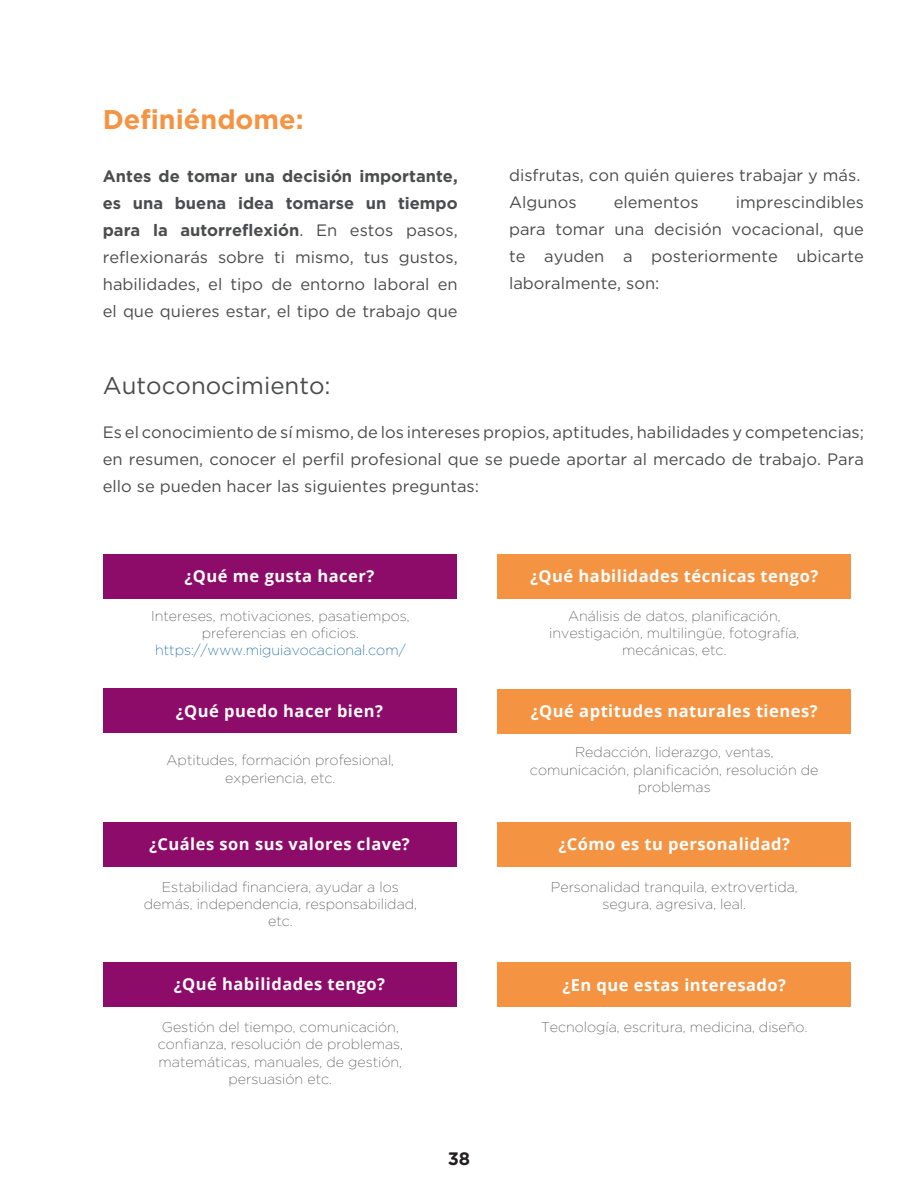
<style>
.page{position:relative;width:918px;height:1188px;background:#fff}
.page>*{position:absolute;margin:0;border:0;box-sizing:border-box;transform-origin:0 0}
.t1{font:700 27px "Gotham";color:#f49443}
.t2{font:24px "Gotham";color:#4b4c4d}
.t3{font:700 18px "Gotham";color:#231f20}
.t4{font:16.5px/27px "Gotham";color:#4b4c4d;text-align:justify}
.t5{font:700 16.5px "Open Sans";letter-spacing:.03em;color:#fff}
.t6{font:200 14.25px/17.1px "Gotham";color:#4b4c4d;text-align:center}
.t7{font:200 14.25px "Gotham";color:#025a99}
.s1{font-weight:700}
</style>
<div class="page">
<div style="left:104px;top:554px;width:353px;height:45px;background:#8e0c69"></div>
<div style="left:104px;top:689px;width:353px;height:44px;background:#8e0c69"></div>
<div style="left:104px;top:822px;width:353px;height:44px;background:#8e0c69"></div>
<div style="left:498px;top:555px;width:353px;height:44px;background:#f49443"></div>
<div style="left:498px;top:689px;width:353px;height:45px;background:#f49443"></div>
<div style="left:498px;top:822px;width:353px;height:45px;background:#f49443"></div>
<div style="left:104px;top:962px;width:353px;height:45px;background:#8e0c69"></div>
<div style="left:498px;top:963px;width:353px;height:44px;background:#f49443"></div>
<p class="t1" style="left:103px;top:101px;width:202px">Definiéndome:</p>
<p class="t4" style="left:103px;top:162px;width:356px"><span class="s1">Antes de tomar una decisión importante, es una buena idea tomarse un tiempo para la autorreflexión</span>. En estos pasos, reflexionarás sobre ti mismo, tus gustos, habilidades, el tipo de entorno laboral en el que quieres estar, el tipo de trabajo que</p>
<p class="t4" style="left:509px;top:161px;width:353px">disfrutas, con quién quieres trabajar y más.</p>
<p class="t4" style="left:509px;top:188px;width:69px">Algunos</p>
<p class="t4" style="left:614px;top:188px;width:87px">elementos</p>
<p class="t4" style="left:509px;top:188px;width:356px;text-indent:227px">imprescindibles para tomar una decisión vocacional, que te ayuden a posteriormente ubicarte laboralmente, son:</p>
<p class="t2" style="left:103px;top:370px;width:229px">Autoconocimiento:</p>
<p class="t4" style="left:103px;top:418px;width:763px">Es el conocimiento de sí mismo, de los intereses propios, aptitudes, habilidades y competencias; en resumen, conocer el perfil profesional que se puede aportar al mercado de trabajo. Para ello se pueden hacer las siguientes preguntas:</p>
<p class="t5" style="left:185px;top:564px;width:191px">¿Qué me gusta hacer?</p>
<p class="t5" style="left:530px;top:564px;width:290px">¿Qué habilidades técnicas tengo?</p>
<p class="t6" style="left:151px;top:607px;width:260px">Intereses, motivaciones, pasatiempos, preferencias en oficios.</p>
<p class="t7" style="left:155px;top:642px;width:252px">https://www.miguiavocacional.com/</p>
<p class="t6" style="left:549px;top:607px;width:251px">Análisis de datos, planificación, investigación, multilingüe, fotografía, mecánicas, etc.</p>
<p class="t5" style="left:176px;top:699px;width:209px">¿Qué puedo hacer bien?</p>
<p class="t5" style="left:531px;top:699px;width:288px">¿Qué aptitudes naturales tienes?</p>
<p class="t6" style="left:167px;top:751px;width:229px">Aptitudes, formación profesional, experiencia, etc.</p>
<p class="t6" style="left:530px;top:743px;width:290px">Redacción, liderazgo, ventas, comunicación, planificación, resolución de problemas</p>
<p class="t5" style="left:149px;top:832px;width:262px">¿Cuáles son sus valores clave?</p>
<p class="t5" style="left:559px;top:833px;width:233px">¿Cómo es tu personalidad?</p>
<p class="t6" style="left:144px;top:878px;width:275px">Estabilidad financiera, ayudar a los demás, independencia, responsabilidad, etc.</p>
<p class="t6" style="left:551px;top:878px;width:248px">Personalidad tranquila, extrovertida, segura, agresiva, leal.</p>
<p class="t5" style="left:174px;top:972px;width:213px">¿Qué habilidades tengo?</p>
<p class="t5" style="left:562px;top:973px;width:225px">¿En que estas interesado?</p>
<p class="t6" style="left:162px;top:1018px;width:238px">Gestión del tiempo, comunicación,</p>
<p class="t6" style="left:541px;top:1018px;width:268px">Tecnología, escritura, medicina, diseño.</p>
<p class="t6" style="left:158px;top:1035px;width:247px">confianza, resolución de problemas, matemáticas, manuales, de gestión, persuasión etc.</p>
<p class="t3" style="left:448px;top:1146px;width:24px">38</p>
</div>
